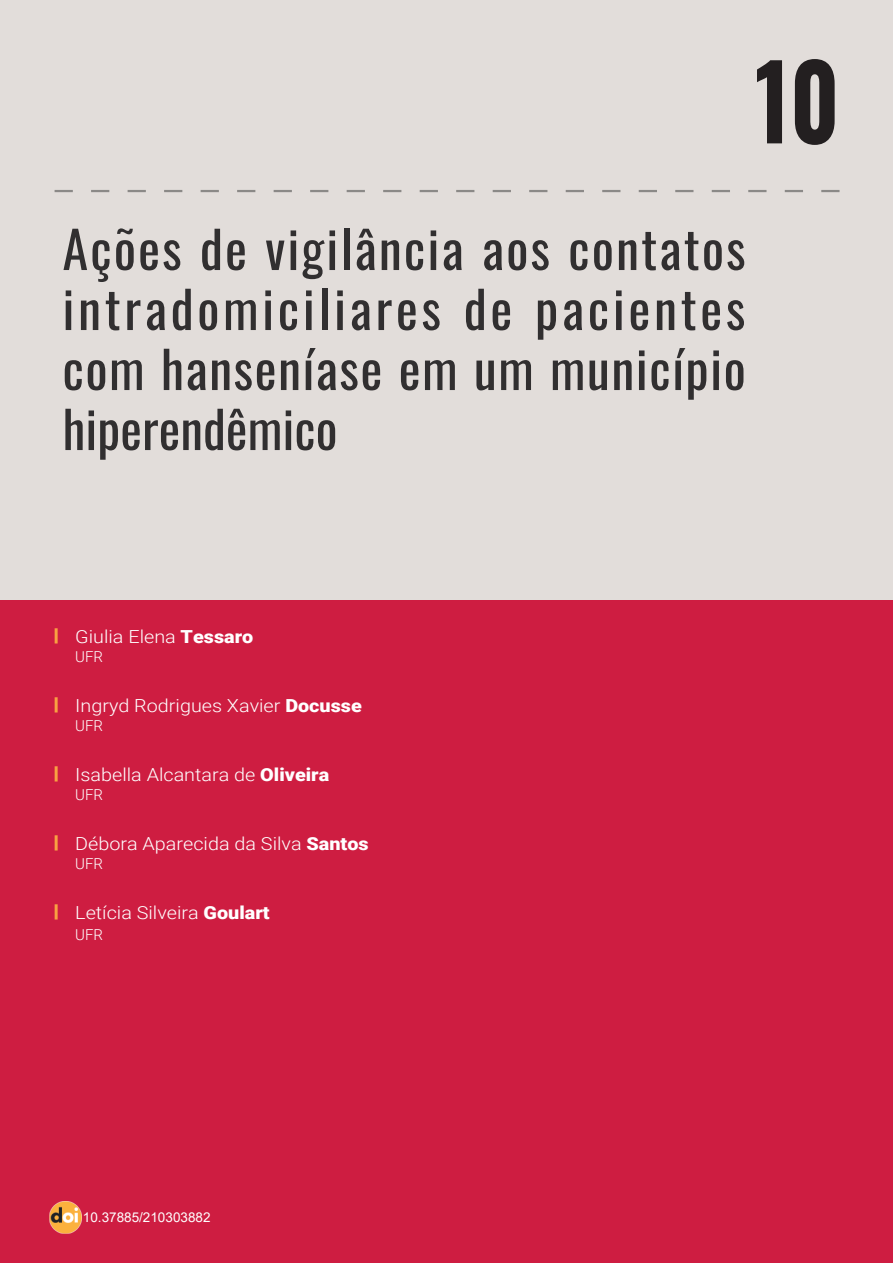
<style>
.page{position:relative;width:893px;height:1263px;background:#e2ddda}
.page>*{position:absolute;margin:0;border:0;box-sizing:border-box;transform-origin:0 0}
._01_num_cap{font:700 102.6px "Oswald";color:#231f20;scale:.88 1}
._01_cap_titulo{font:51px/60px "Oswald";letter-spacing:.03em;color:#312f30;text-align:justify}
._02_autor{font:300 18px "Roboto";color:#fff;scale:1.1 1}
._02_instituicao{font:300 15px "Roboto";color:#fff}
._02_DOI{font:13.5px "Arial";color:#fff}
.s1{font-weight:900}
</style>
<div class="page">
<div style="left:0;top:600px;width:893px;height:663px;background:#ce1d41"></div>
<img style="left:50px;top:1201px;width:32px;height:32px">
<svg style="left:55px;top:190px;width:784px;height:2px"></svg>
<hr style="left:55px;top:628px;width:3px;height:15px;background:#f8a041">
<hr style="left:55px;top:697px;width:3px;height:15px;background:#f8a041">
<hr style="left:55px;top:766px;width:3px;height:15px;background:#f8a041">
<hr style="left:55px;top:835px;width:3px;height:15px;background:#f8a041">
<hr style="left:55px;top:904px;width:3px;height:15px;background:#f8a041">
<p class="_01_num_cap" style="left:755px;top:48px;width:98px">10</p>
<p class="_01_cap_titulo" style="left:63px;top:214px;width:685px">Ações de vigilância aos contatos intradomiciliares de pacientes com hanseníase em um município hiperendêmico</p>
<p class="_02_autor" style="left:75px;top:624px;width:163px">Giulia Elena <span class="s1">Tessaro</span></p>
<p class="_02_instituicao" style="left:75px;top:646px;width:29px">UFR</p>
<p class="_02_autor" style="left:75px;top:693px;width:262px">Ingryd Rodrigues Xavier <span class="s1">Docusse</span></p>
<p class="_02_instituicao" style="left:75px;top:715px;width:29px">UFR</p>
<p class="_02_autor" style="left:75px;top:762px;width:232px">Isabella Alcantara de <span class="s1">Oliveira</span></p>
<p class="_02_instituicao" style="left:75px;top:784px;width:29px">UFR</p>
<p class="_02_autor" style="left:75px;top:831px;width:268px">Débora Aparecida da Silva <span class="s1">Santos</span></p>
<p class="_02_instituicao" style="left:75px;top:853px;width:29px">UFR</p>
<p class="_02_autor" style="left:75px;top:900px;width:178px">Letícia Silveira <span class="s1">Goulart</span></p>
<p class="_02_instituicao" style="left:75px;top:924px;width:29px">UFR</p>
<p class="_02_DOI" style="left:83px;top:1208px;width:129px">10.37885/210303882</p>
</div>
